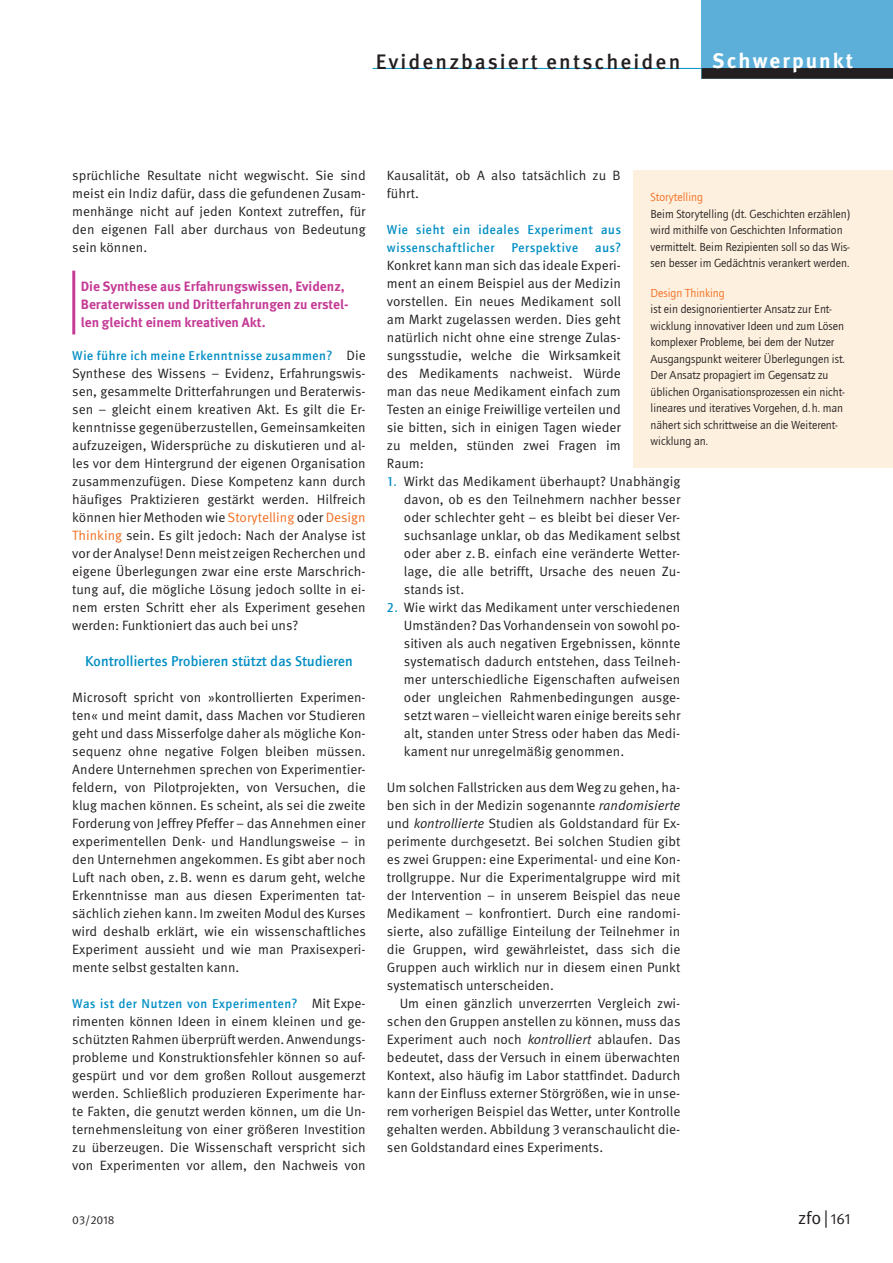
<style>
.page{position:relative;width:893px;height:1263px;background:#fff}
.page>*{position:absolute;margin:0;border:0;box-sizing:border-box;transform-origin:0 0}
.t1{font:500 21px "Meta Pro";letter-spacing:.1em;color:#231f20}
.t2{font:700 21px "Meta Pro";letter-spacing:.095em;color:#fff}
.t3{font:18px "Meta Pro Norm";color:#231f20}
.t4{font:500 14.7px "ITC Quay Sans Com";letter-spacing:.015em;color:#008ec4}
.t5{font:13.5px/18px "Meta Pro Norm";color:#231f20;text-align:justify}
.t6{font:700 13.5px/18px "Meta Pro";color:#c53b96}
.t7{font:500 13.2px/18px "ITC Quay Sans Com";letter-spacing:.05em;color:#008ec4}
.t8{font:12px/16.5px "ITC Quay Sans Com";color:#231f20}
.t9{font:12px "ITC Quay Sans Com";color:#f36e21}
.t10{font:11.7px "Meta Pro Norm";letter-spacing:-.005em;color:#231f20}
.s1{font-family:"Meta Pro Norm";font-weight:400;font-size:13.5px;color:#231f20}
.s2{color:#f36e21}
.s3{font-family:"ITC Quay Sans Com";font-weight:500;font-size:13.2px;color:#008ec4}
.s4{font-family:"Meta Pro Norm Ita"}
.s5{font-size:15px}
</style>
<div class="page">
<hr style="left:372px;top:68px;width:345px;height:1px;background:#008ec4">
<div style="left:702px;top:0;width:191px;height:79px;background:#5cafd8"></div>
<div style="left:702px;top:68px;width:191px;height:11px;background:#231f20"></div>
<hr style="left:72px;top:271px;width:3px;height:63px;background:#c53b96">
<div style="left:634px;top:170px;width:259px;height:298px;background:#fef0de"></div>
<h1 class="t1" style="left:376px;top:45px;width:306px">Evidenzbasiert entscheiden</h1>
<h1 class="t2" style="left:712px;top:44px;width:143px">Schwerpunkt</h1>
<p class="t5" style="left:72px;top:165px;width:295px">sprüchliche Resultate nicht wegwischt. Sie sind meist ein Indiz dafür, dass die gefundenen Zusam&shy;menhänge nicht auf jeden Kontext zutreffen, für den eigenen Fall aber durchaus von Bedeutung sein können.</p>
<p class="t6" style="left:81px;top:276px;width:269px">Die Synthese aus Erfahrungswissen, Evidenz,<br>Beraterwissen und Dritterfahrungen zu erstel&shy;len gleicht einem kreativen Akt.</p>
<p class="t7" style="left:72px;top:346px;width:295px">Wie führe ich meine Erkenntnisse zusammen? <span class="s1">Die</span></p>
<p class="t5" style="left:72px;top:363px;width:295px">Synthese des Wissens – Evidenz, Erfahrungswis&shy;sen, gesammelte Dritterfahrungen und Beraterwis&shy;sen – gleicht einem kreativen Akt. Es gilt die Er&shy;kenntnisse gegenüberzustellen, Gemeinsamkeiten aufzuzeigen, Widersprüche zu diskutieren und al&shy;les vor dem Hintergrund der eigenen Organisation zusammenzufügen. Diese Kompetenz kann durch häufiges Praktizieren gestärkt werden. Hilfreich können hier Methoden wie <span class="s2">Storytelling</span> oder <span class="s2">Design Thinking</span> sein. Es gilt jedoch: Nach der Analyse ist vor der Analyse! Denn meist zeigen Recherchen und eigene Überlegungen zwar eine erste Marschrich&shy;tung auf, die mögliche Lösung jedoch sollte in ei&shy;nem ersten Schritt eher als Experiment gesehen werden: Funktioniert das auch bei uns?</p>
<p class="t4" style="left:85px;top:652px;width:269px">Kontrolliertes Probieren stützt das Studieren</p>
<p class="t5" style="left:72px;top:687px;width:295px">Microsoft spricht von »kontrollierten Experimen&shy;ten« und meint damit, dass Machen vor Studieren geht und dass Misserfolge daher als mögliche Kon&shy;sequenz ohne negative Folgen bleiben müssen.<br>Andere Unternehmen sprechen von Experimentier&shy;feldern, von Pilotprojekten, von Versuchen, die klug machen können. Es scheint, als sei die zweite Forderung von Jeffrey Pfeffer – das Annehmen einer experimentellen Denk- und Handlungsweise – in den Unternehmen angekommen. Es gibt aber noch Luft nach oben, z.B. wenn es darum geht, welche Erkenntnisse man aus diesen Experimenten tat&shy;sächlich ziehen kann. Im zweiten Modul des Kurses wird deshalb erklärt, wie ein wissenschaftliches Experiment aussieht und wie man Praxisexperi&shy;mente selbst gestalten kann.</p>
<p class="t7" style="left:72px;top:994px;width:295px">Was ist der Nutzen von Experimenten? <span class="s1">Mit Expe-</span></p>
<p class="t5" style="left:72px;top:1011px;width:295px">rimenten können Ideen in einem kleinen und ge&shy;schützten Rahmen überprüft werden. Anwendungs&shy;probleme und Konstruktionsfehler können so auf&shy;gespürt und vor dem großen Rollout ausgemerzt werden. Schließlich produzieren Experimente har&shy;te Fakten, die genutzt werden können, um die Un&shy;ternehmensleitung von einer größeren Investition zu überzeugen. Die Wissenschaft verspricht sich von Experimenten vor allem, den Nachweis von</p>
<p class="t5" style="left:387px;top:165px;width:235px">Kausalität, ob A also tatsächlich zu B führt.</p>
<p class="t7" style="left:387px;top:220px;width:235px">Wie sieht ein ideales Experiment aus wissenschaftlicher</p>
<p class="t9" style="left:651px;top:190px;width:54px">Storytelling</p>
<p class="t8" style="left:651px;top:205px;width:201px">Beim Storytelling (dt. Geschichten erzählen) wird mithilfe von Geschichten Information vermittelt. Beim Rezipienten soll so das Wis&shy;sen besser im Gedächtnis verankert werden.</p>
<p class="t9" style="left:651px;top:285px;width:76px">Design Thinking</p>
<p class="t8" style="left:651px;top:301px;width:196px">ist ein designorientierter Ansatz zur Ent&shy;wicklung innovativer Ideen und zum Lösen komplexer Probleme, bei dem der Nutzer Ausgangspunkt weiterer Überlegungen ist.<br>Der Ansatz propagiert im Gegensatz zu üblichen Organisationsprozessen ein nicht&shy;lineares und iteratives Vorgehen, d. h. man nähert sich schrittweise an die Weiterent&shy;wicklung an.</p>
<p class="t7" style="left:512px;top:238px;width:68px">Perspektive</p>
<p class="t7" style="left:595px;top:238px;width:27px">aus?</p>
<p class="t5" style="left:387px;top:255px;width:236px">Konkret kann man sich das ideale Experi&shy;ment an einem Beispiel aus der Medizin vorstellen. Ein neues Medikament soll am Markt zugelassen werden. Dies geht natürlich nicht ohne eine strenge Zulas&shy;sungsstudie, welche die Wirksamkeit des Medikaments nachweist. Würde man das neue Medikament einfach zum Testen an einige Freiwillige verteilen und sie bitten, sich in einigen Tagen wieder zu melden, stünden zwei Fragen im Raum:</p>
<p class="t5" style="left:404px;top:471px;width:278px;text-align:left;text-indent:-17px"><span class="s3">1.</span> Wirkt das Medikament überhaupt? Unabhängig davon, ob es den Teilnehmern nachher besser oder schlechter geht – es bleibt bei dieser Ver&shy;suchsanlage unklar, ob das Medikament selbst oder aber z.B. einfach eine veränderte Wetter&shy;lage, die alle betrifft, Ursache des neuen Zu&shy;stands ist.</p>
<p class="t5" style="left:404px;top:597px;width:278px;text-indent:-17px"><span class="s3">2.</span> Wie wirkt das Medikament unter verschiedenen Umständen? Das Vorhandensein von sowohl po&shy;sitiven als auch negativen Ergebnissen, könnte systematisch dadurch entstehen, dass Teilneh&shy;mer unterschiedliche Eigenschaften aufweisen oder ungleichen Rahmenbedingungen ausge&shy;setzt waren – vielleicht waren einige bereits sehr alt, standen unter Stress oder haben das Medi&shy;kament nur unregelmäßig genommen.</p>
<p class="t5" style="left:387px;top:777px;width:295px">Um solchen Fallstricken aus dem Weg zu gehen, ha&shy;ben sich in der Medizin sogenannte <span class="s4">randomisierte </span>und <span class="s4">kontrollierte</span> Studien als Goldstandard für Ex&shy;perimente durchgesetzt. Bei solchen Studien gibt es zwei Gruppen: eine Experimental- und eine Kon&shy;trollgruppe. Nur die Experimentalgruppe wird mit der Intervention – in unserem Beispiel das neue Medikament – konfrontiert. Durch eine randomi&shy;sierte, also zufällige Einteilung der Teilnehmer in die Gruppen, wird gewährleistet, dass sich die Gruppen auch wirklich nur in diesem einen Punkt systematisch unterscheiden.</p>
<p class="t5" style="left:387px;top:993px;width:295px;text-indent:13px">Um einen gänzlich unverzerrten Vergleich zwi&shy;schen den Gruppen anstellen zu können, muss das Experiment auch noch <span class="s4">kontrolliert</span> ablaufen. Das bedeutet, dass der Versuch in einem überwachten Kontext, also häufig im Labor stattfindet. Dadurch kann der Einfluss externer Störgrößen, wie in unse&shy;rem vorherigen Beispiel das Wetter, unter Kontrolle gehalten werden. Abbildung 3 veranschaulicht die&shy;sen Goldstandard eines Experiments.</p>
<p class="t10" style="left:72px;top:1211px;width:44px">03/2018</p>
<h2 class="t3" style="left:798px;top:1204px;width:54px">zfo|<span class="s5">161</span></h2>
</div>
